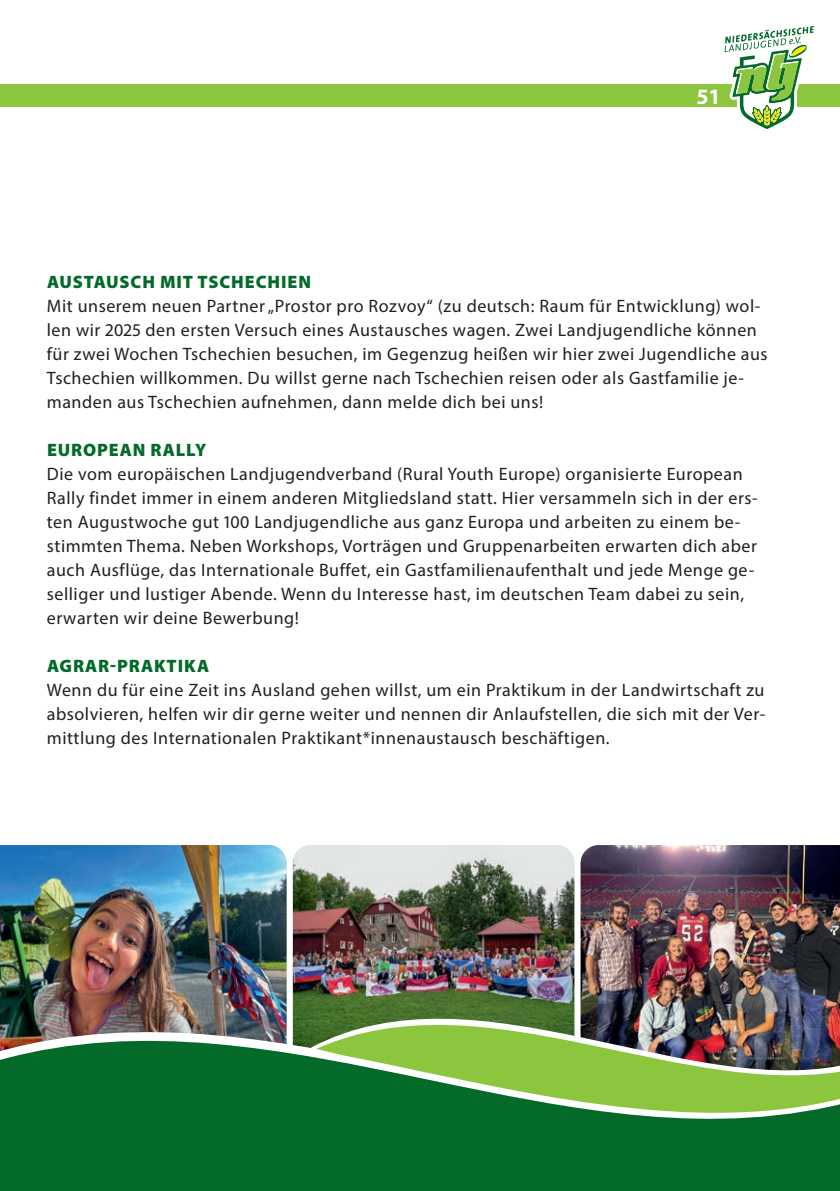
<style>
.page{position:relative;width:840px;height:1191px;background:#fff}
.page>*{position:absolute;margin:0;border:0;box-sizing:border-box;transform-origin:0 0}
.t1{font:700 22px "Myriad Pro";color:#fff}
.t2{font:18px/24px "Myriad Pro";letter-spacing:.03em;color:#231f20}
.t3{font:900 18px "Myriad Pro";letter-spacing:.05em;color:#046a29}
</style>
<div class="page">
<div style="left:0;top:84px;width:839px;height:23px;background:#8bc63e"></div>
<svg style="left:724px;top:26px;width:90px;height:103px"></svg>
<img style="left:580px;top:845px;width:259px;height:114px">
<img style="left:0;top:845px;width:286px;height:127px">
<img style="left:293px;top:845px;width:281px;height:114px">
<img style="left:193px;top:959px;width:646px;height:13px">
<img style="left:0;top:980px;width:839px;height:211px">
<img style="left:316px;top:972px;width:523px;height:169px">
<p class="t1" style="left:696px;top:82px;width:26px">51</p>
<p class="t3" style="left:47px;top:270px;width:265px">AUSTAUSCH MIT TSCHECHIEN</p>
<p class="t2" style="left:47px;top:294px;width:722px">Mit unserem neuen Partner „Prostor pro Rozvoy“ (zu deutsch: Raum für Entwicklung) wol&shy;len wir 2025 den ersten Versuch eines Austausches wagen. Zwei Landjugendliche können für zwei Wochen Tschechien besuchen, im Gegenzug heißen wir hier zwei Jugendliche aus Tschechien willkommen. Du willst gerne nach Tschechien reisen oder als Gastfamilie je&shy;manden aus Tschechien aufnehmen, dann melde dich bei uns!</p>
<p class="t3" style="left:47px;top:438px;width:161px">EUROPEAN RALLY</p>
<p class="t2" style="left:47px;top:462px;width:712px">Die vom europäischen Landjugendverband (Rural Youth Europe) organisierte European Rally findet immer in einem anderen Mitgliedsland statt. Hier versammeln sich in der ers&shy;ten Augustwoche gut 100 Landjugendliche aus ganz Europa und arbeiten zu einem be&shy;stimmten Thema. Neben Workshops, Vorträgen und Gruppenarbeiten erwarten dich aber auch Ausflüge, das Internationale Buffet, ein Gastfamilienaufenthalt und jede Menge ge&shy;selliger und lustiger Abende. Wenn du Interesse hast, im deutschen Team dabei zu sein, erwarten wir deine Bewerbung!</p>
<p class="t3" style="left:47px;top:654px;width:163px">AGRAR-PRAKTIKA</p>
<p class="t2" style="left:47px;top:678px;width:719px;text-align:justify">Wenn du für eine Zeit ins Ausland gehen willst, um ein Praktikum in der Landwirtschaft zu absolvieren, helfen wir dir gerne weiter und nennen dir Anlaufstellen, die sich mit der Ver&shy;mittlung des Internationalen Praktikant*innenaustausch beschäftigen.</p>
</div>
